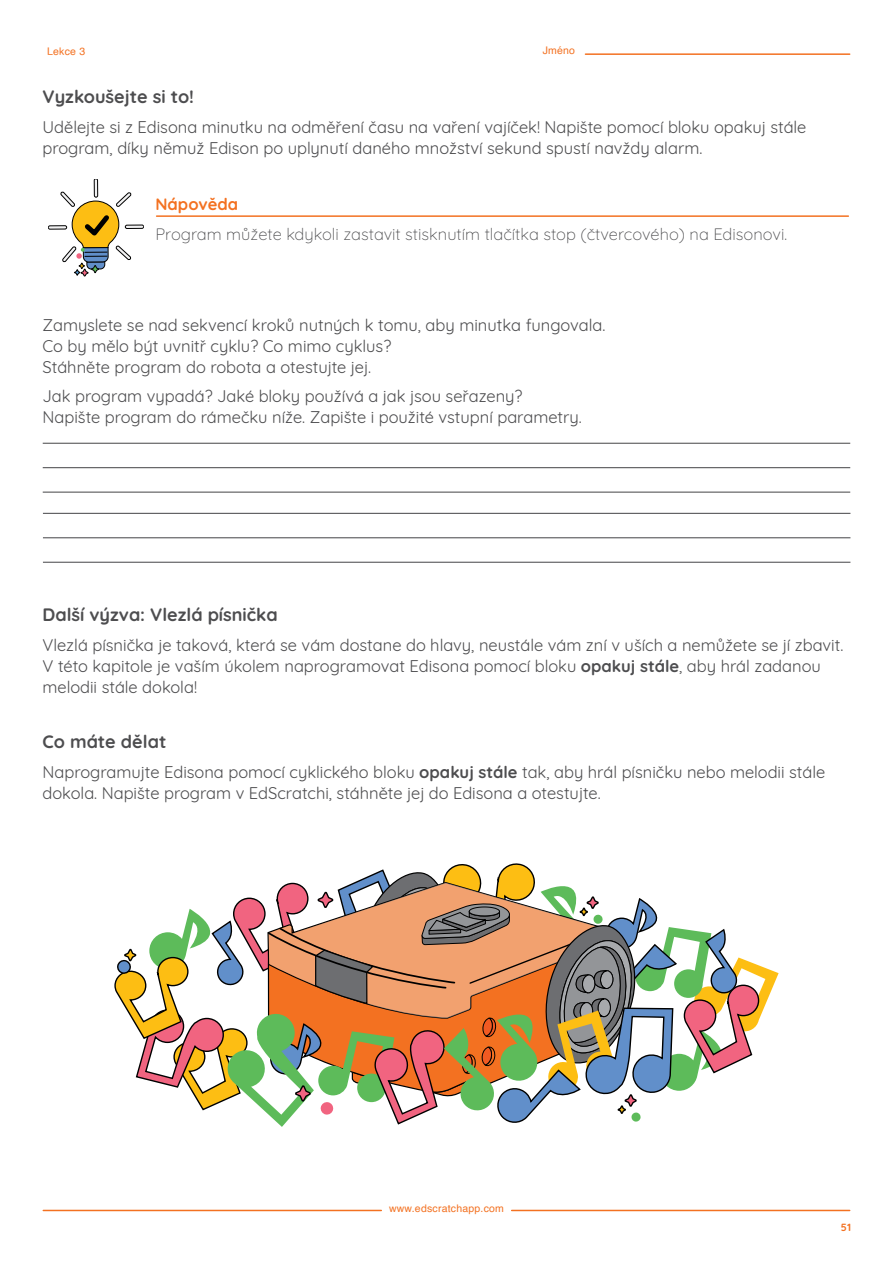
<style>
.page{position:relative;width:893px;height:1263px;background:#fff}
.page>*{position:absolute;margin:0;border:0;box-sizing:border-box;transform-origin:0 0}
.t1{font:700 18px "Quicksand";color:#4d4d4f}
.t2{font:16.5px/21px "Quicksand";color:#4d4d4f}
.t3{font:300 16.5px "Quicksand";color:#4d4d4f}
.t4{font:700 16.5px "Quicksand";color:#f37121}
.t5{font:10.5px "Helvetica";letter-spacing:.02em;color:#f37121}
.t6{font:700 10.5px "Quicksand";color:#f37121}
.s1{font-weight:700}
</style>
<div class="page">
<hr style="left:585px;top:53px;width:265px;height:2px;background:#f37121">
<hr style="left:43px;top:1210px;width:338px;height:1px;background:#f37121">
<hr style="left:512px;top:1210px;width:338px;height:1px;background:#f37121">
<div style="left:94px;top:179px;width:4px;height:18px;border:1px solid #000;border-radius:2px"></div>
<div style="left:48px;top:225px;width:19px;height:4px;border:1px solid #000;border-radius:2px"></div>
<div style="left:125px;top:225px;width:19px;height:4px;border:1px solid #000;border-radius:2px"></div>
<svg style="left:60px;top:191px;width:72px;height:86px"></svg>
<hr style="left:157px;top:215px;width:691px;height:2px;background:#f37121">
<hr style="left:43px;top:443px;width:807px;height:1px;background:#4d4d4f">
<hr style="left:43px;top:467px;width:807px;height:1px;background:#4d4d4f">
<hr style="left:43px;top:492px;width:807px;height:1px;background:#4d4d4f">
<hr style="left:43px;top:513px;width:807px;height:1px;background:#4d4d4f">
<hr style="left:43px;top:537px;width:807px;height:1px;background:#4d4d4f">
<hr style="left:43px;top:562px;width:807px;height:1px;background:#4d4d4f">
<svg style="left:114px;top:863px;width:665px;height:264px"></svg>
<p class="t5" style="left:543px;top:42px;width:34px">Jméno</p>
<p class="t5" style="left:47px;top:43px;width:40px">Lekce 3</p>
<p class="t1" style="left:43px;top:82px;width:153px">Vyzkoušejte si to!</p>
<p class="t2" style="left:43px;top:114px;width:765px">Udělejte si z Edisona minutku na odměření času na vaření vajíček! Napište pomocí bloku opakuj stále program, díky němuž Edison po uplynutí daného množství sekund spustí navždy alarm.</p>
<p class="t4" style="left:155px;top:191px;width:84px">Nápověda</p>
<p class="t3" style="left:155px;top:221px;width:633px">Program můžete kdykoli zastavit stisknutím tlačítka stop (čtvercového) na Edisonovi.</p>
<p class="t2" style="left:43px;top:313px;width:564px">Zamyslete se nad sekvencí kroků nutných k tomu, aby minutka fungovala.<br>Co by mělo být uvnitř cyklu? Co mimo cyklus?<br>Stáhněte program do robota a otestujte jej.</p>
<p class="t2" style="left:43px;top:384px;width:541px">Jak program vypadá? Jaké bloky používá a jak jsou seřazeny?<br>Napište program do rámečku níže. Zapište i použité vstupní parametry.</p>
<p class="t1" style="left:43px;top:600px;width:237px">Další výzva: Vlezlá písnička</p>
<p class="t2" style="left:43px;top:633px;width:802px">Vlezlá písnička je taková, která se vám dostane do hlavy, neustále vám zní v uších a nemůžete se jí zbavit.<br>V této kapitole je vaším úkolem naprogramovat Edisona pomocí bloku <span class="s1">opakuj stále</span>, aby hrál zadanou melodii stále dokola!</p>
<p class="t1" style="left:43px;top:727px;width:125px">Co máte dělat</p>
<p class="t2" style="left:43px;top:759px;width:784px">Naprogramujte Edisona pomocí cyklického bloku <span class="s1">opakuj stále</span> tak, aby hrál písničku nebo melodii stále dokola. Napište program v EdScratchi, stáhněte jej do Edisona a otestujte.</p>
<p class="t5" style="left:389px;top:1200px;width:116px">www.edscratchapp.com</p>
<p class="t6" style="left:841px;top:1218px;width:12px">51</p>
</div>
